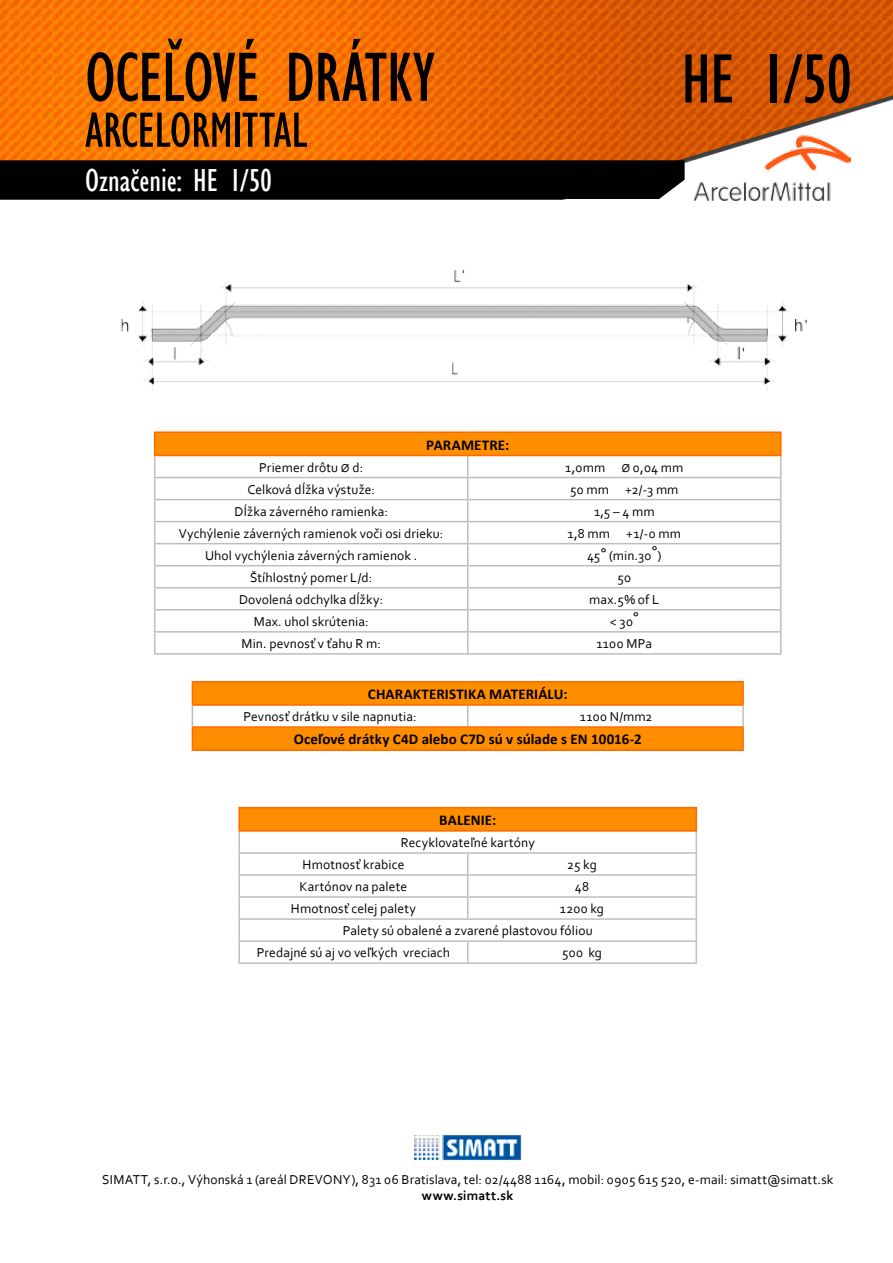
<style>
.page{position:relative;width:893px;height:1263px;background:#fff}
.page>*{position:absolute;margin:0;border:0;box-sizing:border-box;transform-origin:0 0}
.t1{font:condensed 72px "Gill Sans";letter-spacing:-.015em;color:#000}
.t2{font:condensed 51px "Gill Sans";letter-spacing:-.01em;color:#000}
.t3{font:condensed 32.7px "Gill Sans";letter-spacing:-.005em;color:#fff}
.t4{font:700 15px "Calibri";letter-spacing:.005em;color:#000}
.t5{font:13.5px/22px "Corbel";letter-spacing:.01em;color:#000}
.t6{font:700 13.5px "Corbel";letter-spacing:.015em;color:#000}
.s1{font-size:12px}
</style>
<div class="page">
<img style="left:0;top:0;width:893px;height:163px">
<div style="left:0;top:160px;width:685px;height:39px;background:#000101"></div>
<img style="left:414px;top:1135px;width:107px;height:26px">
<img style="left:691px;top:132px;width:159px;height:68px">
<img style="left:121px;top:269px;width:686px;height:122px">
<div style="left:155px;top:432px;width:626px;height:23px;background:#ff8d00"></div>
<hr style="left:780px;top:456px;width:2px;height:21px;background:#bcbec0">
<hr style="left:154px;top:477px;width:314px;height:1px;background:#bcbec0">
<hr style="left:468px;top:477px;width:314px;height:1px;background:#bcbec0">
<hr style="left:780px;top:478px;width:2px;height:21px;background:#bcbec0">
<hr style="left:154px;top:499px;width:314px;height:1px;background:#bcbec0">
<hr style="left:468px;top:499px;width:314px;height:1px;background:#bcbec0">
<hr style="left:780px;top:500px;width:2px;height:21px;background:#bcbec0">
<hr style="left:154px;top:521px;width:314px;height:1px;background:#bcbec0">
<hr style="left:468px;top:521px;width:314px;height:1px;background:#bcbec0">
<hr style="left:780px;top:522px;width:2px;height:21px;background:#bcbec0">
<hr style="left:154px;top:543px;width:314px;height:1px;background:#bcbec0">
<hr style="left:468px;top:543px;width:314px;height:1px;background:#bcbec0">
<hr style="left:780px;top:544px;width:2px;height:21px;background:#bcbec0">
<hr style="left:154px;top:565px;width:314px;height:1px;background:#bcbec0">
<hr style="left:468px;top:565px;width:314px;height:1px;background:#bcbec0">
<hr style="left:780px;top:566px;width:2px;height:21px;background:#bcbec0">
<hr style="left:154px;top:587px;width:314px;height:1px;background:#bcbec0">
<hr style="left:468px;top:587px;width:314px;height:1px;background:#bcbec0">
<hr style="left:780px;top:588px;width:2px;height:21px;background:#bcbec0">
<hr style="left:154px;top:609px;width:314px;height:1px;background:#bcbec0">
<hr style="left:468px;top:609px;width:314px;height:1px;background:#bcbec0">
<hr style="left:780px;top:610px;width:2px;height:21px;background:#bcbec0">
<hr style="left:154px;top:631px;width:314px;height:2px;background:#bcbec0">
<hr style="left:468px;top:631px;width:314px;height:2px;background:#bcbec0">
<svg style="left:467px;top:456px;width:1px;height:197px"></svg>
<hr style="left:780px;top:633px;width:2px;height:20px;background:#bcbec0">
<hr style="left:154px;top:653px;width:314px;height:2px;background:#bcbec0">
<hr style="left:468px;top:653px;width:314px;height:2px;background:#bcbec0">
<hr style="left:154px;top:431px;width:314px;height:2px;background:#ff6a00">
<svg style="left:154px;top:433px;width:1px;height:220px"></svg>
<hr style="left:468px;top:431px;width:314px;height:2px;background:#ff6a00">
<hr style="left:780px;top:433px;width:2px;height:22px;background:#ff6a00">
<hr style="left:154px;top:455px;width:314px;height:1px;background:#ff6a00">
<hr style="left:468px;top:455px;width:314px;height:1px;background:#ff6a00">
<hr style="left:742px;top:706px;width:2px;height:20px;background:#bcbec0">
<hr style="left:192px;top:681px;width:276px;height:1px;background:#ff6a00">
<hr style="left:468px;top:681px;width:276px;height:1px;background:#ff6a00">
<hr style="left:742px;top:682px;width:2px;height:22px;background:#ff6a00">
<hr style="left:468px;top:704px;width:276px;height:2px;background:#ff6a00">
<svg style="left:192px;top:682px;width:551px;height:67px"></svg>
<hr style="left:468px;top:726px;width:276px;height:2px;background:#ff6a00">
<hr style="left:742px;top:728px;width:2px;height:21px;background:#ff6a00">
<hr style="left:192px;top:749px;width:276px;height:2px;background:#ff6a00">
<hr style="left:468px;top:749px;width:276px;height:2px;background:#ff6a00">
<div style="left:239px;top:808px;width:457px;height:23px;background:#ff8d00"></div>
<hr style="left:238px;top:832px;width:2px;height:20px;background:#bcbec0">
<hr style="left:238px;top:852px;width:230px;height:2px;background:#bcbec0">
<hr style="left:238px;top:854px;width:2px;height:20px;background:#bcbec0">
<hr style="left:468px;top:852px;width:229px;height:2px;background:#bcbec0">
<hr style="left:238px;top:874px;width:230px;height:2px;background:#bcbec0">
<hr style="left:238px;top:876px;width:2px;height:20px;background:#bcbec0">
<hr style="left:468px;top:874px;width:229px;height:2px;background:#bcbec0">
<hr style="left:238px;top:896px;width:230px;height:2px;background:#bcbec0">
<hr style="left:238px;top:898px;width:2px;height:20px;background:#bcbec0">
<hr style="left:468px;top:896px;width:229px;height:2px;background:#bcbec0">
<svg style="left:467px;top:854px;width:1px;height:64px"></svg>
<hr style="left:238px;top:918px;width:230px;height:2px;background:#bcbec0">
<hr style="left:238px;top:920px;width:2px;height:20px;background:#bcbec0">
<hr style="left:468px;top:918px;width:229px;height:2px;background:#bcbec0">
<hr style="left:238px;top:940px;width:230px;height:2px;background:#bcbec0">
<hr style="left:238px;top:942px;width:2px;height:20px;background:#bcbec0">
<hr style="left:468px;top:940px;width:229px;height:2px;background:#bcbec0">
<svg style="left:467px;top:942px;width:1px;height:20px"></svg>
<hr style="left:238px;top:962px;width:230px;height:2px;background:#bcbec0">
<hr style="left:468px;top:962px;width:229px;height:2px;background:#bcbec0">
<hr style="left:238px;top:807px;width:230px;height:1px;background:#ff6a00">
<hr style="left:238px;top:808px;width:2px;height:22px;background:#ff6a00">
<hr style="left:468px;top:807px;width:229px;height:1px;background:#ff6a00">
<svg style="left:696px;top:808px;width:1px;height:154px"></svg>
<hr style="left:238px;top:830px;width:230px;height:2px;background:#ff6a00">
<hr style="left:468px;top:830px;width:229px;height:2px;background:#ff6a00">
<h1 class="t1" style="left:85px;top:35px;width:352px">OCEĽOVÉ DRÁTKY</h1>
<h2 class="t2" style="left:85px;top:100px;width:224px">ARCELORMITTAL</h2>
<h3 class="t3" style="left:85px;top:161px;width:188px">Označenie: HE 1/50</h3>
<p class="t4" style="left:426px;top:435px;width:84px">PARAMETRE:</p>
<h1 class="t1" style="left:681px;top:36px;width:173px">HE 1/50</h1>
<p class="t5" style="left:259px;top:456px;width:106px">Priemer drôtu <span class="s1">Ø</span> d:</p>
<p class="t5" style="left:565px;top:456px;width:120px">1,0mm <span class="s1">Ø</span> 0,04 mm</p>
<p class="t5" style="left:247px;top:478px;width:129px">Celková dĺžka výstuže:</p>
<p class="t5" style="left:570px;top:478px;width:110px">50 mm +2/-3 mm</p>
<p class="t5" style="left:234px;top:500px;width:155px">Dĺžka záverného ramienka:</p>
<p class="t5" style="left:594px;top:500px;width:62px">1,5 – 4 mm</p>
<p class="t5" style="left:179px;top:522px;width:266px">Vychýlenie záverných ramienok voči osi drieku:</p>
<p class="t5" style="left:567px;top:522px;width:115px">1,8 mm +1/-0 mm</p>
<p class="t5" style="left:205px;top:544px;width:214px">Uhol vychýlenia záverných ramienok .</p>
<p class="t5" style="left:587px;top:544px;width:76px">45° (min.30°)</p>
<p class="t5" style="left:250px;top:566px;width:124px">Štíhlostný pomer L/d:</p>
<p class="t5" style="left:617px;top:566px;width:15px">50</p>
<p class="t5" style="left:239px;top:588px;width:146px">Dovolená odchylka dĺžky:</p>
<p class="t5" style="left:589px;top:588px;width:72px">max.5% of L</p>
<p class="t5" style="left:254px;top:610px;width:116px">Max. uhol skrútenia:</p>
<p class="t5" style="left:610px;top:610px;width:30px">&lt; 30°</p>
<p class="t5" style="left:241px;top:632px;width:141px">Min. pevnosť v ťahu R m:</p>
<p class="t5" style="left:596px;top:632px;width:57px">1100 MPa</p>
<p class="t4" style="left:368px;top:685px;width:201px">CHARAKTERISTIKA MATERIÁLU:</p>
<p class="t5" style="left:244px;top:705px;width:174px">Pevnosť drátku v sile napnutia:</p>
<p class="t5" style="left:580px;top:705px;width:74px">1100 N/mm2</p>
<p class="t4" style="left:294px;top:730px;width:349px">Oceľové drátky C4D alebo C7D sú v súlade s EN 10016-2</p>
<p class="t4" style="left:439px;top:811px;width:58px">BALENIE:</p>
<p class="t5" style="left:302px;top:831px;width:234px;text-indent:98px">Recyklovateľné kartóny<br>Hmotnosť krabice</p>
<p class="t5" style="left:567px;top:853px;width:31px">25 kg</p>
<p class="t5" style="left:300px;top:875px;width:109px">Kartónov na palete</p>
<p class="t5" style="left:575px;top:875px;width:16px">48</p>
<p class="t5" style="left:291px;top:897px;width:126px">Hmotnosť celej palety</p>
<p class="t5" style="left:560px;top:897px;width:46px">1200 kg</p>
<p class="t5" style="left:343px;top:919px;width:251px">Palety sú obalené a zvarené plastovou fóliou</p>
<p class="t5" style="left:257px;top:941px;width:195px">Predajné sú aj vo veľkých vreciach</p>
<p class="t5" style="left:562px;top:941px;width:42px">500 kg</p>
<p class="t5" style="left:102px;top:1168px;width:733px">SIMATT, s.r.o., Výhonská 1 (areál DREVONY), 831 06 Bratislava, tel: 02/4488 1164, mobil: 0905 615 520, e-mail: simatt@simatt.sk</p>
<p class="t6" style="left:422px;top:1187px;width:93px">www.simatt.sk</p>
</div>
